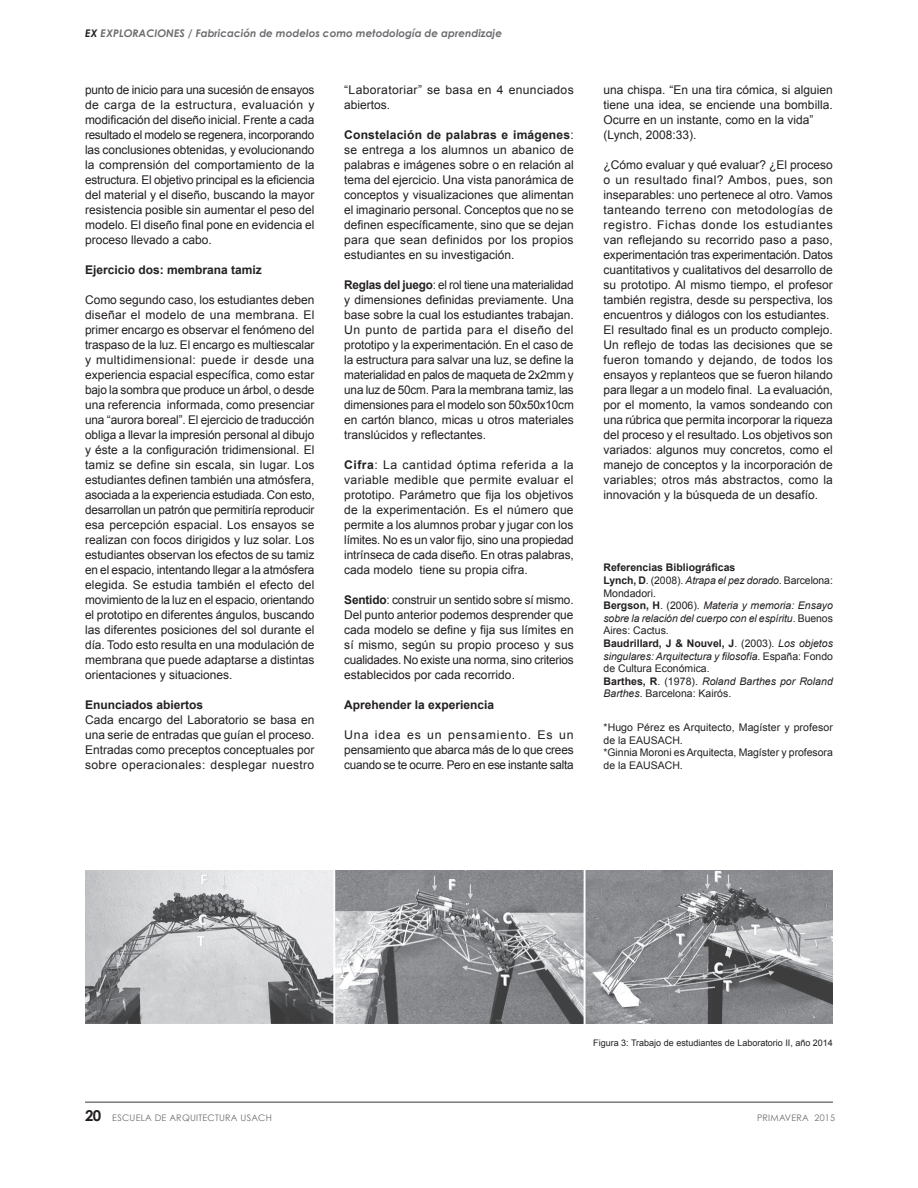
<style>
.page{position:relative;width:918px;height:1188px;background:#fff}
.page>*{position:absolute;margin:0;border:0;box-sizing:border-box;transform-origin:0 0}
.contenidos{font:12px/15px "Arial";color:#231f20;text-align:justify}
.contenidos-2{font:700 12px "Arial";color:#231f20}
.contenidos-3{font:12px/15px "Arial";letter-spacing:.025em;color:#231f20}
.contenidos-4{font:italic 10.5px/12.6px "Arial";color:#231f20;text-align:justify}
.contenidos-5{font:10.5px/12.6px "Arial";color:#231f20}
.autor{font:italic 700 10.5px "Century Gothic";color:#6c6d70}
.contenidos-6{font:700 10.5px "Arial";color:#231f20}
.pie_de_foto{font:9px "Arial";color:#231f20}
.t1{font:9px "Century Gothic";letter-spacing:.025em;color:#6c6d70}
.s1{color:#231f20}
.s2{font-weight:700}
.s3{font-style:italic}
.s4{font-weight:700;font-style:normal}
.s5{font-style:normal}
.s6{font-weight:700;font-size:15px;color:#231f20}
</style>
<div class="page">
<hr style="left:85px;top:1101px;width:748px;height:2px;background:#231f20">
<img style="left:85px;top:870px;width:748px;height:154px">
<p class="autor" style="left:85px;top:27px;width:419px"><span class="s1">EX</span> EXPLORACIONES / Fabricación de modelos como metodología de aprendizaje</p>
<p class="contenidos" style="left:85px;top:82px;width:231px">punto de inicio para una sucesión de ensayos de carga de la estructura, evaluación y modificación del diseño inicial. Frente a cada resultado el modelo se regenera, incorporando las conclusiones obtenidas, y evolucionando la comprensión del comportamiento de la estructura. El objetivo principal es la eficiencia del material y el diseño, buscando la mayor resistencia posible sin aumentar el peso del modelo. El diseño final pone en evidencia el proceso llevado a cabo.</p>
<p class="contenidos-2" style="left:85px;top:262px;width:178px">Ejercicio dos: membrana tamiz</p>
<p class="contenidos" style="left:85px;top:292px;width:231px">Como segundo caso, los estudiantes deben diseñar el modelo de una membrana. El primer encargo es observar el fenómeno del traspaso de la luz. El encargo es multiescalar y multidimensional: puede ir desde una experiencia espacial específica, como estar bajo la sombra que produce un árbol, o desde una referencia informada, como presenciar una “aurora boreal”. El ejercicio de traducción obliga a llevar la impresión personal al dibujo y éste a la configuración tridimensional. El tamiz se define sin escala, sin lugar. Los estudiantes definen también una atmósfera, asociada a la experiencia estudiada. Con esto, desarrollan un patrón que permitiría reproducir esa percepción espacial. Los ensayos se realizan con focos dirigidos y luz solar. Los estudiantes observan los efectos de su tamiz en el espacio, intentando llegar a la atmósfera elegida. Se estudia también el efecto del movimiento de la luz en el espacio, orientando el prototipo en diferentes ángulos, buscando las diferentes posiciones del sol durante el día. Todo esto resulta en una modulación de membrana que puede adaptarse a distintas orientaciones y situaciones.</p>
<p class="contenidos-2" style="left:85px;top:697px;width:120px">Enunciados abiertos</p>
<p class="contenidos" style="left:85px;top:712px;width:231px">Cada encargo del Laboratorio se basa en una serie de entradas que guían el proceso.<br>Entradas como preceptos conceptuales por sobre operacionales: desplegar nuestro</p>
<p class="contenidos-3" style="left:344px;top:82px;width:231px">“Laboratoriar” se basa en 4 enunciados abiertos.</p>
<p class="contenidos" style="left:344px;top:127px;width:231px"><span class="s2">Constelación de palabras e imágenes</span>: se entrega a los alumnos un abanico de palabras e imágenes sobre o en relación al tema del ejercicio. Una vista panorámica de conceptos y visualizaciones que alimentan el imaginario personal. Conceptos que no se definen específicamente, sino que se dejan para que sean definidos por los propios estudiantes en su investigación.</p>
<p class="contenidos" style="left:344px;top:277px;width:231px"><span class="s2">Reglas del juego</span>: el rol tiene una materialidad y dimensiones definidas previamente. Una base sobre la cual los estudiantes trabajan.<br>Un punto de partida para el diseño del prototipo y la experimentación. En el caso de la estructura para salvar una luz, se define la materialidad en palos de maqueta de 2x2mm y una luz de 50cm. Para la membrana tamiz, las dimensiones para el modelo son 50x50x10cm en cartón blanco, micas u otros materiales translúcidos y reflectantes.</p>
<p class="contenidos" style="left:344px;top:457px;width:231px"><span class="s2">Cifra</span>: La cantidad óptima referida a la variable medible que permite evaluar el prototipo. Parámetro que fija los objetivos de la experimentación. Es el número que permite a los alumnos probar y jugar con los límites. No es un valor fijo, sino una propiedad intrínseca de cada diseño. En otras palabras, cada modelo tiene su propia cifra.</p>
<p class="contenidos" style="left:344px;top:592px;width:231px"><span class="s2">Sentido</span>: construir un sentido sobre sí mismo.<br>Del punto anterior podemos desprender que cada modelo se define y fija sus límites en sí mismo, según su propio proceso y sus cualidades. No existe una norma, sino criterios establecidos por cada recorrido.</p>
<p class="contenidos-2" style="left:344px;top:697px;width:152px">Aprehender la experiencia</p>
<p class="contenidos" style="left:344px;top:727px;width:231px">Una idea es un pensamiento. Es un pensamiento que abarca más de lo que crees cuando se te ocurre. Pero en ese instante salta</p>
<p class="contenidos" style="left:603px;top:82px;width:231px">una chispa. “En una tira cómica, si alguien tiene una idea, se enciende una bombilla.<br>Ocurre en un instante, como en la vida”</p>
<p class="contenidos" style="left:603px;top:127px;width:94px">(Lynch, 2008:33).</p>
<p class="contenidos" style="left:603px;top:157px;width:231px">¿Cómo evaluar y qué evaluar? ¿El proceso o un resultado final? Ambos, pues, son inseparables: uno pertenece al otro. Vamos tanteando terreno con metodologías de registro. Fichas donde los estudiantes van reflejando su recorrido paso a paso, experimentación tras experimentación. Datos cuantitativos y cualitativos del desarrollo de su prototipo. Al mismo tiempo, el profesor también registra, desde su perspectiva, los encuentros y diálogos con los estudiantes.</p>
<p class="contenidos" style="left:603px;top:322px;width:231px">El resultado final es un producto complejo.<br>Un reflejo de todas las decisiones que se fueron tomando y dejando, de todos los ensayos y replanteos que se fueron hilando para llegar a un modelo final. La evaluación, por el momento, la vamos sondeando con una rúbrica que permita incorporar la riqueza del proceso y el resultado. Los objetivos son variados: algunos muy concretos, como el manejo de conceptos y la incorporación de variables; otros más abstractos, como la innovación y la búsqueda de un desafío.</p>
<p class="contenidos-6" style="left:603px;top:561px;width:133px">Referencias Bibliográficas</p>
<p class="contenidos-5" style="left:603px;top:574px;width:231px"><span class="s2">Lynch, D</span>. (2008). <span class="s3">Atrapa el pez dorado</span>. Barcelona:<br>Mondadori.</p>
<p class="contenidos-4" style="left:603px;top:599px;width:231px"><span class="s4">Bergson, H</span><span class="s5">. (2006).</span> Materia y memoria: Ensayo sobre la relación del cuerpo con el espíritu<span class="s5">. Buenos Aires: Cactus.</span></p>
<p class="contenidos-4" style="left:603px;top:637px;width:231px"><span class="s4">Baudrillard, J &amp; Nouvel, J</span><span class="s5">. (2003).</span> Los objetos singulares: Arquitectura y filosofía<span class="s5">. España: Fondo de Cultura Económica.</span></p>
<p class="contenidos-4" style="left:603px;top:675px;width:231px"><span class="s4">Barthes, R</span><span class="s5">. (1978).</span> Roland Barthes por Roland<br>Barthes<span class="s5">. Barcelona: Kairós.</span></p>
<p class="contenidos-5" style="left:603px;top:721px;width:231px">*Hugo Pérez es Arquitecto, Magíster y profesor de la EAUSACH.</p>
<p class="contenidos-5" style="left:603px;top:746px;width:231px">*Ginnia Moroni es Arquitecta, Magíster y profesora de la EAUSACH.</p>
<p class="pie_de_foto" style="left:593px;top:1037px;width:241px">Figura 3: Trabajo de estudiantes de Laboratorio II, año 2014</p>
<p class="t1" style="left:85px;top:1113px;width:188px"><span class="s6">20</span> ESCUELA DE ARQUITECTURA USACH</p>
<p class="t1" style="left:757px;top:1113px;width:80px">PRIMAVERA 2015</p>
</div>
